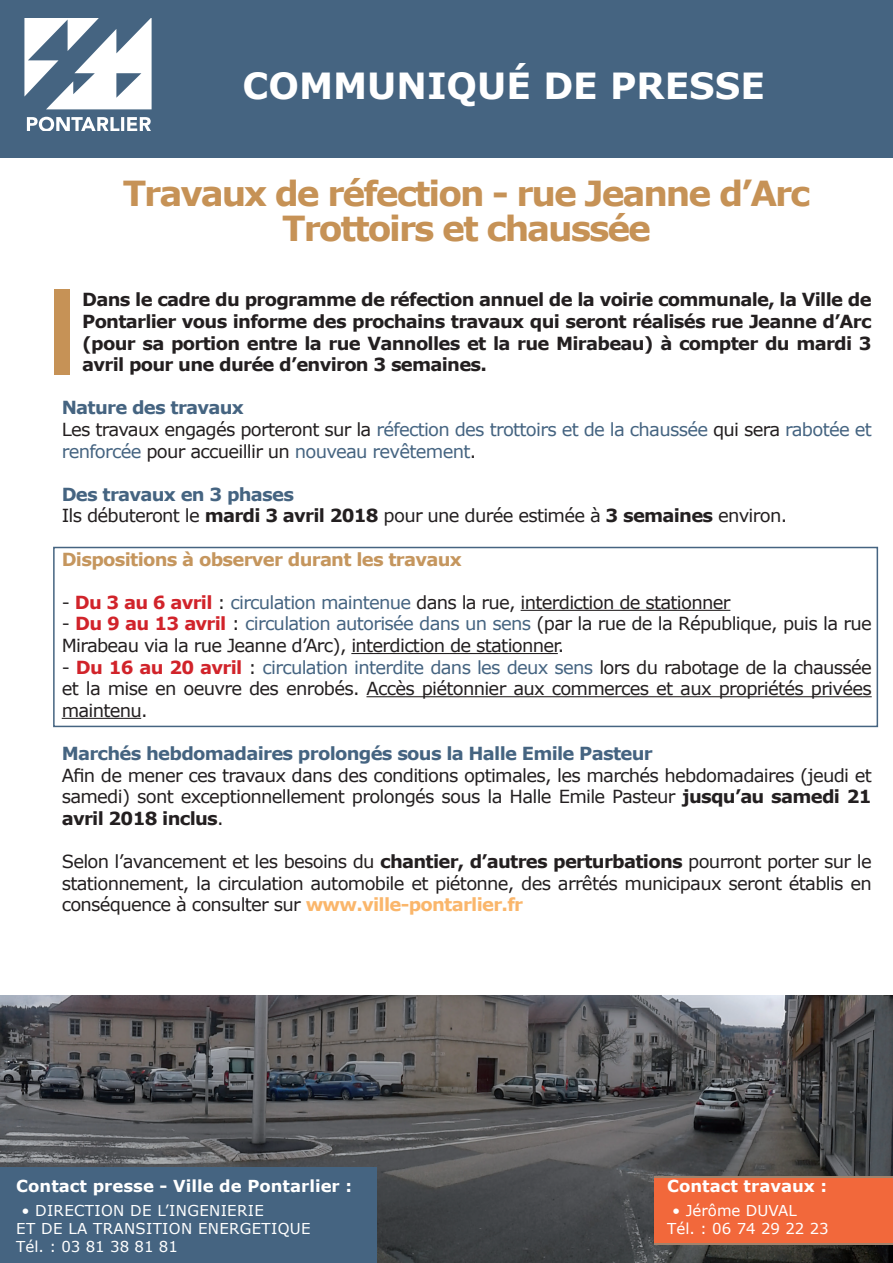
<style>
.page{position:relative;width:893px;height:1263px;background:#fff}
.page>*{position:absolute;margin:0;border:0;box-sizing:border-box;transform-origin:0 0}
.t1{font:700 36px "Verdana";color:#fff}
.t2{font:700 34.5px/36px "Verdana";letter-spacing:-.06em;color:#c69256;text-align:center}
.t3{font:18px/21.6px "Verdana";letter-spacing:-.04em;color:#231f20;text-align:justify}
.t4{font:700 18px/21.6px "Verdana";letter-spacing:-.04em;color:#231f20;text-align:justify}
.t5{font:18px/21.6px "Verdana";letter-spacing:-.04em;color:#456481}
.t6{font:700 18px "Verdana";letter-spacing:-.04em;color:#456481}
.t7{font:700 18px "Verdana";letter-spacing:-.04em;color:#c5965e}
.t8{font:700 16.5px "Verdana";color:#fff}
.t9{font:15px/18px "Verdana";letter-spacing:.02em;color:#fff}
.t10{font:15px/18px "Verdana";color:#fff}
.s1{font-weight:700}
.s2{color:#231f20}
.s3{font-weight:700;color:#456481}
.s4{font-weight:700;color:#d1232a}
.s5{color:#456481}
.s6{font-weight:700;color:#fab66b}
</style>
<div class="page">
<img style="left:0;top:996px;width:893px;height:267px">
<div style="left:0;top:1167px;width:376px;height:96px;background:#456481"></div>
<div style="left:54px;top:289px;width:15px;height:86px;background:#c69256"></div>
<div style="left:0;top:0;width:893px;height:157px;background:#456481"></div>
<svg style="left:27px;top:117px;width:124px;height:14px"></svg>
<svg style="left:24px;top:18px;width:128px;height:91px"></svg>
<hr style="left:521px;top:610px;width:209px;height:1px;background:#231f20">
<hr style="left:351px;top:653px;width:207px;height:1px;background:#231f20">
<hr style="left:366px;top:696px;width:506px;height:1px;background:#231f20">
<hr style="left:62px;top:718px;width:79px;height:1px;background:#231f20">
<div style="left:654px;top:1176px;width:239px;height:69px;background:linear-gradient(to right,#f2683b,#f2683b)"></div>
<div style="left:654px;top:1178px;width:239px;height:64px;background:#f2683b"></div>
<div style="left:53px;top:547px;width:825px;height:180px;border:2px solid #456481"></div>
<h1 class="t1" style="left:242px;top:61px;width:524px">COMMUNIQUÉ DE PRESSE</h1>
<h2 class="t2" style="left:123px;top:174px;width:689px">Travaux de réfection - rue Jeanne d’Arc<br>Trottoirs et chaussée</h2>
<p class="t4" style="left:82px;top:289px;width:791px">Dans le cadre du programme de réfection annuel de la voirie communale, la Ville de Pontarlier vous informe des prochains travaux qui seront réalisés rue Jeanne d’Arc (pour sa portion entre la rue Vannolles et la rue Mirabeau) à compter du mardi 3 avril pour une durée d’environ 3 semaines.</p>
<p class="t5" style="left:62px;top:397px;width:812px"><span class="s1">Nature des travaux<br></span><span class="s2">Les travaux engagés porteront sur la</span> réfection des trottoirs et de la chaussée <span class="s2">qui sera</span> rabotée et renforcée <span class="s2">pour accueillir un</span> nouveau revêtement<span class="s2">.</span></p>
<p class="t3" style="left:62px;top:483px;width:727px"><span class="s3">Des travaux en 3 phases<br></span>Ils débuteront le <span class="s1">mardi 3 avril 2018</span> pour une durée estimée à <span class="s1">3 semaines</span> environ.</p>
<p class="t7" style="left:62px;top:546px;width:402px">Dispositions à observer durant les travaux</p>
<p class="t3" style="left:62px;top:591px;width:670px">- <span class="s4">Du 3 au 6 avril</span> : <span class="s5">circulation maintenue</span> dans la rue, interdiction de stationner</p>
<p class="t3" style="left:62px;top:613px;width:811px">- <span class="s4">Du 9 au 13 avril</span> : <span class="s5">circulation autorisée dans un sens</span> (par la rue de la République, puis la rue<br>Mirabeau via la rue Jeanne d’Arc), interdiction de stationner.</p>
<p class="t3" style="left:62px;top:656px;width:812px">- <span class="s4">Du 16 au 20 avril</span> : <span class="s5">circulation interdite dans les deux sens</span> lors du rabotage de la chaussée et la mise en oeuvre des enrobés. Accès piétonnier aux commerces et aux propriétés privées maintenu.</p>
<p class="t6" style="left:62px;top:741px;width:592px">Marchés hebdomadaires prolongés sous la Halle Emile Pasteur</p>
<p class="t3" style="left:62px;top:764px;width:812px">Afin de mener ces travaux dans des conditions optimales, les marchés hebdomadaires (jeudi et samedi) sont exceptionnellement prolongés sous la Halle Emile Pasteur <span class="s1">jusqu’au samedi 21 avril 2018 inclus</span>.</p>
<p class="t3" style="left:62px;top:850px;width:812px">Selon l’avancement et les besoins du <span class="s1">chantier, d’autres perturbations</span> pourront porter sur le stationnement, la circulation automobile et piétonne, des arrêtés municipaux seront établis en conséquence à consulter sur <span class="s6">www.ville-pontarlier.fr</span></p>
<p class="t8" style="left:16px;top:1174px;width:337px">Contact presse - Ville de Pontarlier :</p>
<p class="t9" style="left:16px;top:1201px;width:296px;text-indent:5px">• DIRECTION DE L’INGENIERIE<br>ET DE LA TRANSITION ENERGETIQUE<br>Tél. : 03 81 38 81 81</p>
<p class="t8" style="left:667px;top:1174px;width:162px">Contact travaux :</p>
<p class="t10" style="left:667px;top:1201px;width:163px;text-indent:5px">• Jérôme DUVAL<br>Tél. : 06 74 29 22 23</p>
</div>
